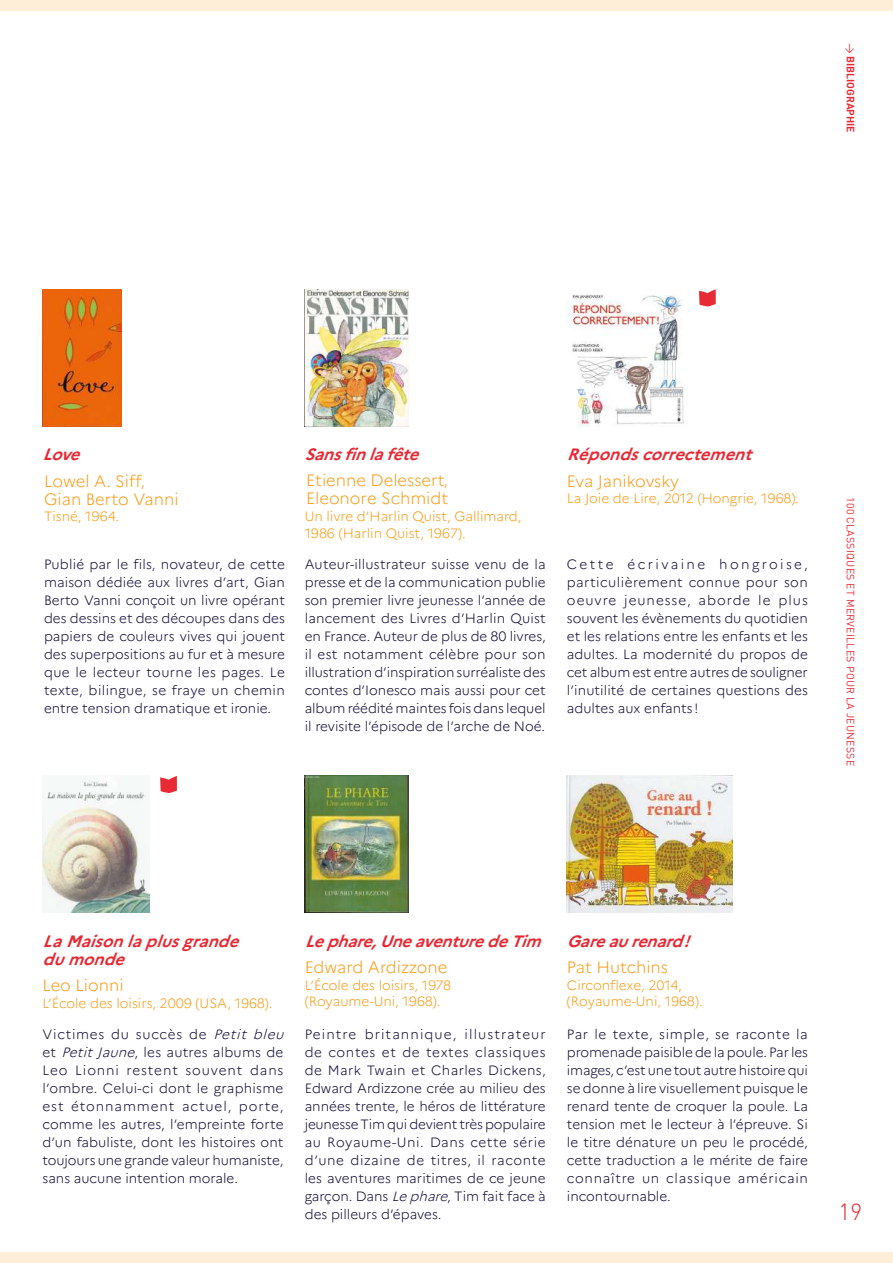
<style>
.page{position:relative;width:893px;height:1263px;background:#fff}
.page>*{position:absolute;margin:0;border:0;box-sizing:border-box;transform-origin:0 0}
.t1{font:300 22.95px "DIN";color:#e62a35}
.t2{font:300 16.5px/26.5px "Marianne";color:#f69f1d}
.t3{font:italic 700 16.5px/18px "Marianne";color:#e62a35}
.t4{font:300 13.5px/18px "Marianne";letter-spacing:.005em;color:#131139;text-align:justify}
.t5{font:300 13.5px/16.5px "Marianne";color:#f69f1d}
.t6{font:10.5px "DIN Pro";letter-spacing:.025em;color:#e62a35}
.t7{font:10.5px "DIN Bold";color:#e62a35}
.s1{font-family:"DIN Pro"}
.s2{font-weight:700;font-style:italic;color:#e62a35}
.s3{font-family:"Yu Gothic UI"}
.s4{font-style:italic}
</style>
<div class="page">
<div style="left:0;top:0;width:893px;height:10px;background:#feedd7"></div>
<div style="left:0;top:1253px;width:893px;height:10px;background:#feedd7"></div>
<img style="left:43px;top:289px;width:79px;height:137px">
<img style="left:305px;top:289px;width:103px;height:137px">
<img style="left:567px;top:294px;width:118px;height:132px">
<img style="left:43px;top:780px;width:107px;height:133px">
<img style="left:305px;top:776px;width:103px;height:137px">
<img style="left:567px;top:776px;width:166px;height:137px">
<svg style="left:160px;top:776px;width:17px;height:17px"></svg>
<svg style="left:699px;top:289px;width:17px;height:17px"></svg>
<p class="t7" style="left:857px;top:43px;width:92px;rotate:90deg"><span class="s1">→</span> BIBLIOGRAPHIE</p>
<p class="t2" style="left:305px;top:441px;width:145px"><span class="s2">Sansfinlafête<br></span>Etienne Delessert<span class="s3">,</span></p>
<p class="t2" style="left:306px;top:485px;width:144px">Eleonore Schmidt</p>
<p class="t5" style="left:305px;top:508px;width:218px">Un livre d’Harlin Quist, Gallimard,<br>1986 (Harlin Quist, 1967).</p>
<p class="t3" style="left:567px;top:445px;width:193px">Répondscorrectement</p>
<p class="t2" style="left:567px;top:467px;width:114px">Eva Janikovsky</p>
<p class="t5" style="left:567px;top:490px;width:234px">La Joie de Lire, 2012 (Hongrie, 1968).</p>
<p class="t2" style="left:43px;top:441px;width:104px"><span class="s2">Love<br></span>Lowel A. Siff<span class="s3">,</span></p>
<p class="t2" style="left:44px;top:485px;width:136px">Gian Berto Vanni</p>
<p class="t5" style="left:44px;top:508px;width:76px">Tisné, 1964.</p>
<p class="t4" style="left:44px;top:555px;width:243px">Publié par le fils, novateur, de cette maison dédiée aux livres d’art, Gian Berto Vanni conçoit un livre opérant des dessins et des découpes dans des papiers de couleurs vives qui jouent des superpositions au fur et à mesure que le lecteur tourne les pages. Le texte, bilingue, se fraye un chemin entre tension dramatique et ironie.</p>
<p class="t4" style="left:567px;top:555px;width:242px">Cette écrivaine hongroise, particulièrement connue pour son oeuvre jeunesse, aborde le plus souvent les évènements du quotidien et les relations entre les enfants et les adultes. La modernité du propos de cet album est entre autres de souligner l’inutilité de certaines questions des adultes aux enfants !</p>
<p class="t4" style="left:305px;top:555px;width:242px">Auteur-illustrateur suisse venu de la presse et de la communication publie son premier livre jeunesse l’année de lancement des Livres d’Harlin Quist en France. Auteur de plus de 80 livres, il est notamment célèbre pour son illustration d’inspiration surréaliste des contes d’Ionesco mais aussi pour cet album réédité maintes fois dans lequel il revisite l’épisode de l’arche de Noé.</p>
<p class="t6" style="left:858px;top:497px;width:270px;rotate:90deg">100 CLASSIQUES ET MERVEILLES POUR LA JEUNESSE</p>
<p class="t3" style="left:43px;top:932px;width:204px">LaMaisonlaplusgrande dumonde</p>
<p class="t2" style="left:43px;top:972px;width:83px">Leo Lionni</p>
<p class="t5" style="left:43px;top:994px;width:232px">L’École des loisirs, 2009 (USA, 1968).</p>
<p class="t3" style="left:305px;top:932px;width:244px">Lephare,UneaventuredeTim</p>
<p class="t2" style="left:305px;top:954px;width:144px">Edward Ardizzone</p>
<p class="t5" style="left:305px;top:976px;width:148px">L’École des loisirs, 1978 (Royaume-Uni, 1968).</p>
<p class="t3" style="left:567px;top:932px;width:131px">Gareaurenard!</p>
<p class="t2" style="left:567px;top:954px;width:103px">Pat Hutchins</p>
<p class="t5" style="left:567px;top:976px;width:137px">Circonflexe, 2014, (Royaume-Uni, 1968).</p>
<p class="t4" style="left:305px;top:1025px;width:243px">Peintre britannique, illustrateur de contes et de textes classiques de Mark Twain et Charles Dickens, Edward Ardizzone crée au milieu des années trente, le héros de littérature jeunesse Tim qui devient très populaire au Royaume-Uni. Dans cette série d’une dizaine de titres, il raconte les aventures maritimes de ce jeune garçon. Dans <span class="s4">Lephare</span>, Tim fait face à des pilleurs d’épaves.</p>
<p class="t4" style="left:43px;top:1025px;width:247px;text-align:left">Victimes du succès de <span class="s4">Petit bleu </span>et <span class="s4">Petit Jaune</span>, les autres albums de Leo Lionni restent souvent dans l’ombre. Celui-ci dont le graphisme est étonnamment actuel, porte, comme les autres, l’empreinte forte d’un fabuliste, dont les histoires ont toujours une grande valeur humaniste, sans aucune intention morale.</p>
<p class="t4" style="left:567px;top:1025px;width:243px">Par le texte, simple, se raconte la promenade paisible de la poule. Par les images, c’est une tout autre histoire qui se donne à lire visuellement puisque le renard tente de croquer la poule. La tension met le lecteur à l’épreuve. Si le titre dénature un peu le procédé, cette traduction a le mérite de faire connaître un classique américain incontournable.</p>
<h1 class="t1" style="left:839px;top:1198px;width:25px">19</h1>
</div>
